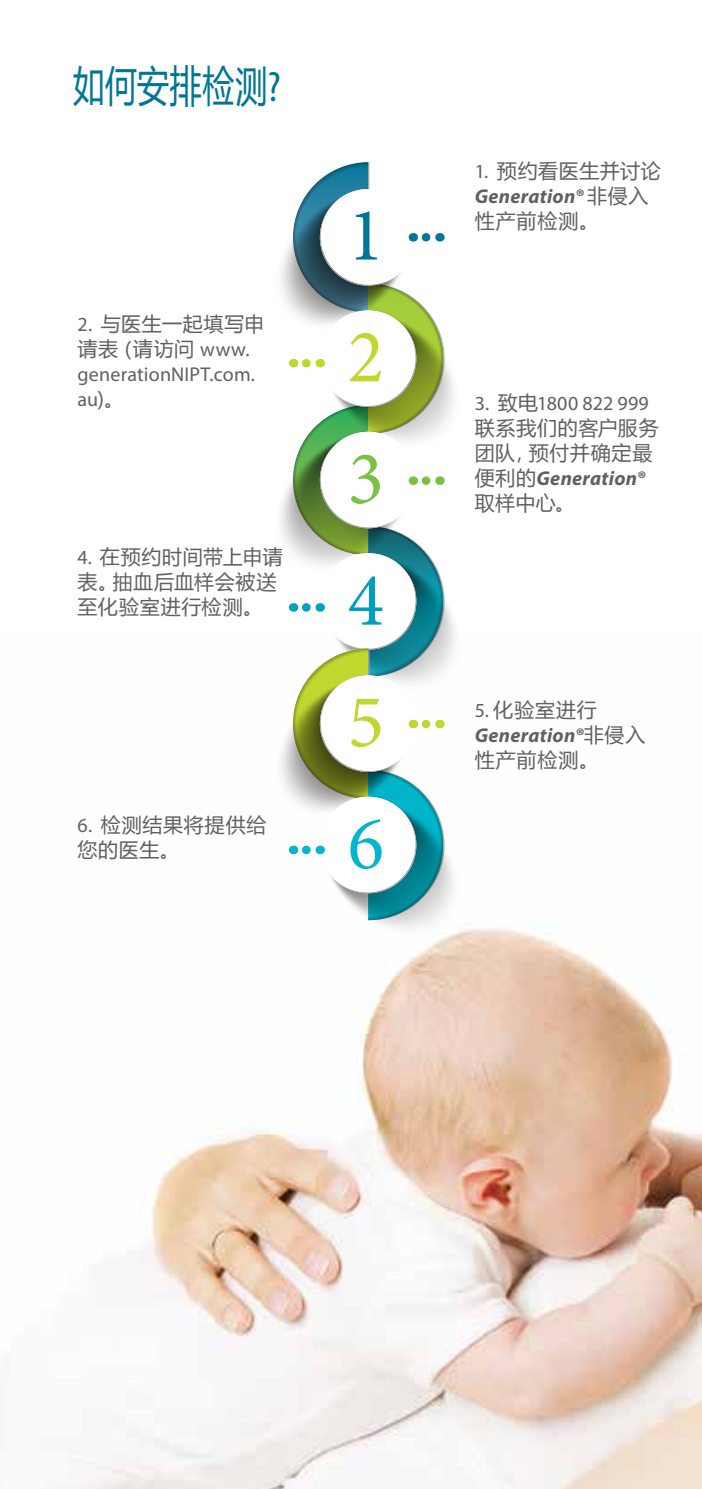
<style>
.page{position:relative;width:702px;height:1489px;background:#fff}
.page>*{position:absolute;margin:0;border:0;box-sizing:border-box;transform-origin:0 0}
.t1{font:76.25px "Minion Pro";color:#c1d72f}
.t2{font:76.25px "Minion Pro";color:#007697}
.t3{font:76.25px "Minion Pro";color:#009fc2}
.t4{font:76.25px "Minion Pro";color:#7ac143}
.t5{font:76.25px "Minion Pro";color:#00b5cc}
.t6{font:42.5px "Microsoft Ya Hei";letter-spacing:.02em;color:#007697;scale:.75 1}
.t7{font:20px/25px "Microsoft Ya Hei";letter-spacing:.035em;color:#5f6062}
.t8{font:italic 700 20px "Myriad Pro";letter-spacing:.015em;color:#5f6062}
.t9{font:20px/25px "Myriad Pro";letter-spacing:.01em;color:#5f6062}
.s1{font-family:"Myriad Pro";font-stretch:condensed}
.s2{font-family:"Myriad Pro"}
.s3{font-family:"Microsoft Ya Hei"}
.s4{font-family:"Microsoft Ya Hei";font-weight:400;font-style:normal}
</style>
<div class="page">
<img style="left:51px;top:920px;width:651px;height:568px">
<svg style="left:272px;top:162px;width:192px;height:776px"></svg>
<h2 class="t6" style="left:73px;top:57px;width:278px">如何安排检测<span class="s1">?</span></h2>
<p class="t7" style="left:77px;top:311px;width:188px"><span class="s2">2.</span> 与医生一起填写申请表（请访问 <span class="s2">www.</span></p>
<p class="t9" style="left:77px;top:361px;width:179px">generationNIPT.com. au<span class="s3">)。</span></p>
<p class="t7" style="left:77px;top:544px;width:206px"><span class="s2">4.</span> 在预约时间带上申请表。抽血后血样会被送至化验室进行检测。</p>
<p class="t7" style="left:77px;top:811px;width:190px"><span class="s2">6.</span> 检测结果将提供给您的医生。</p>
<h1 class="t2" style="left:347px;top:184px;width:38px">1</h1>
<h1 class="t1" style="left:347px;top:306px;width:38px">2</h1>
<h1 class="t4" style="left:347px;top:427px;width:38px">3</h1>
<h1 class="t3" style="left:347px;top:549px;width:38px">4</h1>
<h1 class="t1" style="left:347px;top:671px;width:38px">5</h1>
<h1 class="t5" style="left:347px;top:792px;width:38px">6</h1>
<p class="t7" style="left:474px;top:158px;width:187px"><span class="s2">1.</span> 预约看医生并讨论</p>
<p class="t8" style="left:474px;top:183px;width:175px">Generation® <span class="s4">非侵入</span></p>
<p class="t7" style="left:474px;top:208px;width:126px">性产前检测。</p>
<p class="t9" style="left:474px;top:390px;width:176px">3. <span class="s3">致电</span>1800 822 999</p>
<p class="t7" style="left:474px;top:414px;width:186px">联系我们的客户服务团队，预付并确定最</p>
<p class="t8" style="left:474px;top:465px;width:172px"><span class="s4">便利的</span>Generation®</p>
<p class="t7" style="left:474px;top:489px;width:102px">取样中心。</p>
<p class="t7" style="left:474px;top:697px;width:123px"><span class="s2">5.</span> 化验室进行</p>
<p class="t8" style="left:474px;top:722px;width:172px">Generation®<span class="s4">非侵入</span></p>
<p class="t7" style="left:474px;top:747px;width:126px">性产前检测。</p>
</div>
